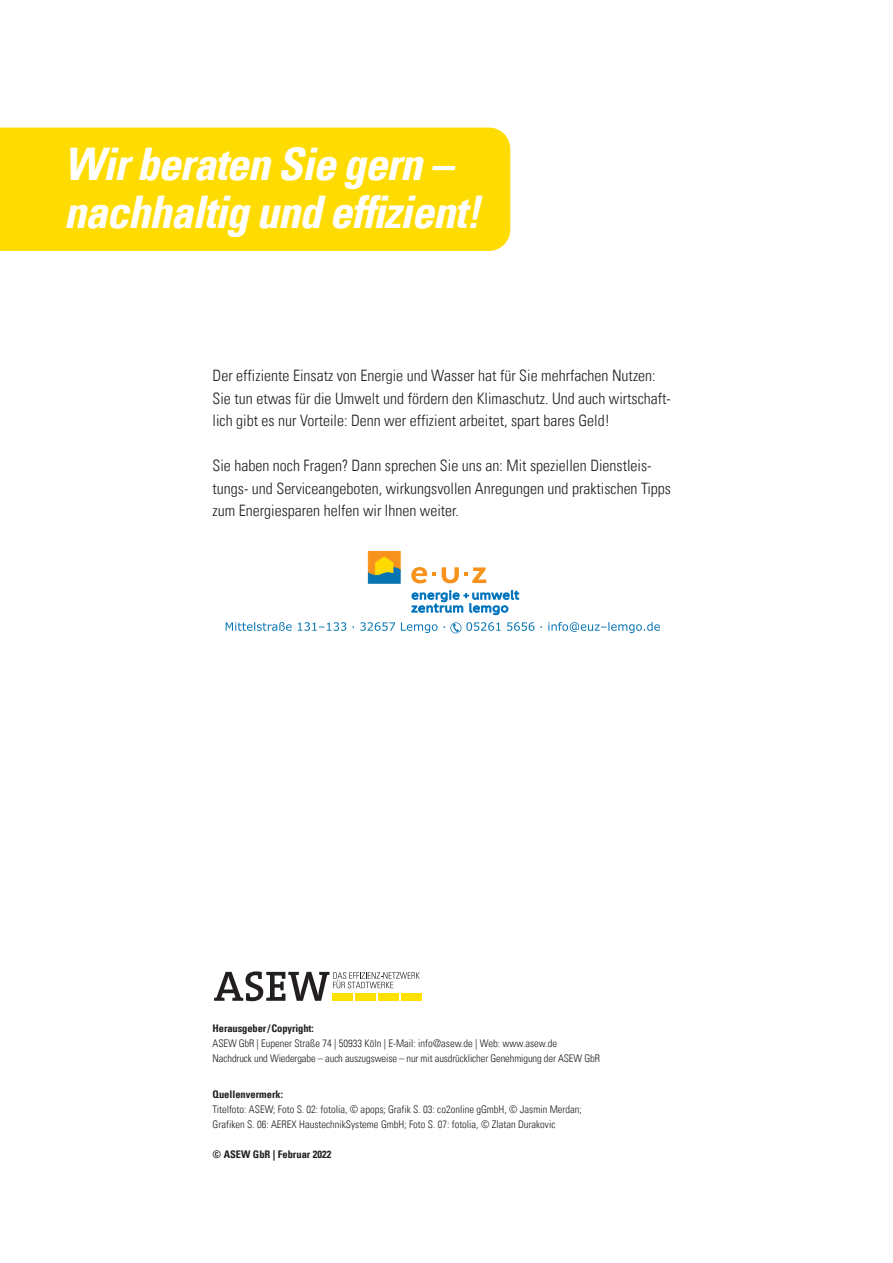
<style>
.page{position:relative;width:893px;height:1263px;background:#fff}
.page>*{position:absolute;margin:0;border:0;box-sizing:border-box;transform-origin:0 0}
.t1{font:italic 700 condensed 45px/48px "Univers LT";letter-spacing:-.025em;color:#fff}
.t2{font:300 condensed 15.75px/22.5px "Univers LT";color:#231f20}
.t3{font:300 condensed 10.5px/15px "Univers LT";color:#231f20}
.t4{font:700 condensed 10.5px "Univers LT";color:#231f20}
</style>
<div class="page">
<div style="left:0;top:128px;width:510px;height:123px;background:#ffdc01"></div>
<div style="left:401px;top:993px;width:21px;height:8px;background:#ffe101"></div>
<svg style="left:214px;top:971px;width:206px;height:30px"></svg>
<svg style="left:411px;top:567px;width:16px;height:16px"></svg>
<svg style="left:442px;top:567px;width:44px;height:16px"></svg>
<svg style="left:368px;top:551px;width:32px;height:32px"></svg>
<svg style="left:412px;top:590px;width:107px;height:25px"></svg>
<svg style="left:226px;top:622px;width:434px;height:11px"></svg>
<h1 class="t1" style="left:64px;top:140px;width:418px">Wir beraten Sie gern – nachhaltig und effizient!</h1>
<p class="t2" style="left:213px;top:364px;width:460px">Der effiziente Einsatz von Energie und Wasser hat für Sie mehrfachen Nutzen:<br>Sie tun etwas für die Umwelt und fördern den Klimaschutz. Und auch wirtschaft&shy;lich gibt es nur Vorteile: Denn wer effizient arbeitet, spart bares Geld!</p>
<p class="t2" style="left:213px;top:454px;width:460px">Sie haben noch Fragen? Dann sprechen Sie uns an: Mit speziellen Dienstleis&shy;tungs- und Serviceangeboten, wirkungsvollen Anregungen und praktischen Tipps zum Energiesparen helfen wir Ihnen weiter.</p>
<p class="t4" style="left:213px;top:1022px;width:103px">Herausgeber/Copyright:</p>
<p class="t3" style="left:213px;top:1036px;width:389px">ASEW GbR | Eupener Straße 74 | 50933 Köln | E-Mail: info@asew.de | Web: www.asew.de<br>Nachdruck und Wiedergabe – auch auszugsweise – nur mit ausdrücklicher Genehmigung der ASEW GbR</p>
<p class="t4" style="left:213px;top:1088px;width:72px">Quellenvermerk:</p>
<p class="t3" style="left:213px;top:1102px;width:371px">Titelfoto: ASEW; Foto S. 02: fotolia, © apops; Grafik S. 03: co2online gGmbH, © Jasmin Merdan;<br>Grafiken S. 06: AEREX HaustechnikSysteme GmbH; Foto S. 07: fotolia, © Zlatan Durakovic</p>
<p class="t4" style="left:213px;top:1148px;width:120px">© ASEW GbR | Februar 2022</p>
</div>
